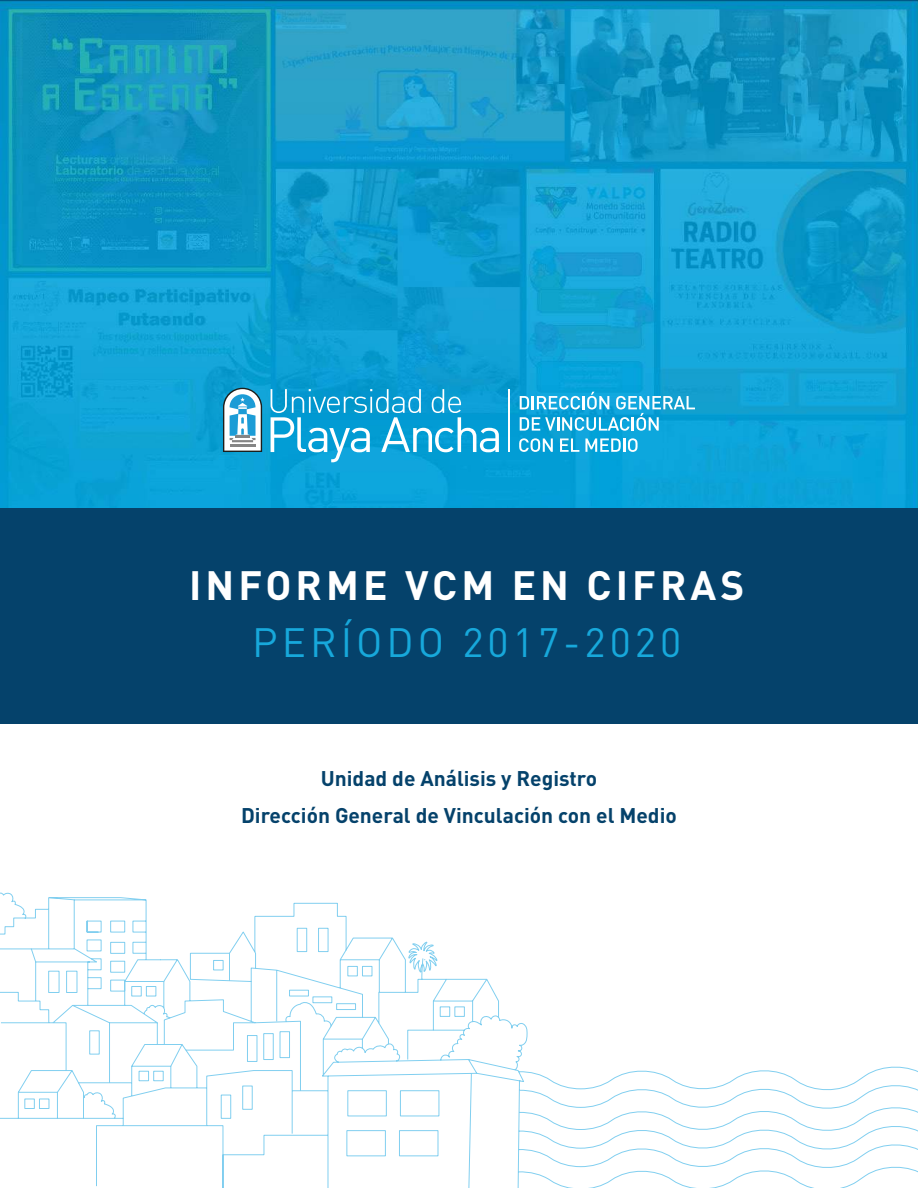
<style>
.page{position:relative;width:918px;height:1188px;background:#fff}
.page>*{position:absolute;margin:0;border:0;box-sizing:border-box;transform-origin:0 0}
.t1{font:700 40.5px "DIN Pro";letter-spacing:.1em;color:#fff}
.t2{font:40.5px "DIN Pro";letter-spacing:.1em;color:#17a8db}
.t3{font:700 21px/37.5px "DIN Pro";color:#05426b;text-align:center}
</style>
<div class="page">
<img style="left:0;top:0;width:918px;height:893px">
<svg style="left:0;top:893px;width:918px;height:295px"></svg>
<div style="left:0;top:508px;width:918px;height:216px;background:#05426b"></div>
<svg style="left:223px;top:388px;width:39px;height:64px"></svg>
<svg style="left:271px;top:389px;width:228px;height:73px;background:#34aedb"></svg>
<svg style="left:520px;top:392px;width:175px;height:39px;background:#47b8e1"></svg>
<svg style="left:519px;top:438px;width:34px;height:14px"></svg>
<svg style="left:560px;top:438px;width:19px;height:14px"></svg>
<svg style="left:585px;top:438px;width:53px;height:14px"></svg>
<hr style="left:509px;top:389px;width:1px;height:63px;background:#fff">
<h1 class="t1" style="left:189px;top:557px;width:557px">INFORME VCM EN CIFRAS</h1>
<h1 class="t2" style="left:252px;top:614px;width:430px">PERÍODO 2017-2020</h1>
<p class="t3" style="left:241px;top:758px;width:437px">Unidad de Análisis y Registro<br>Dirección General de Vinculación con el Medio</p>
</div>
